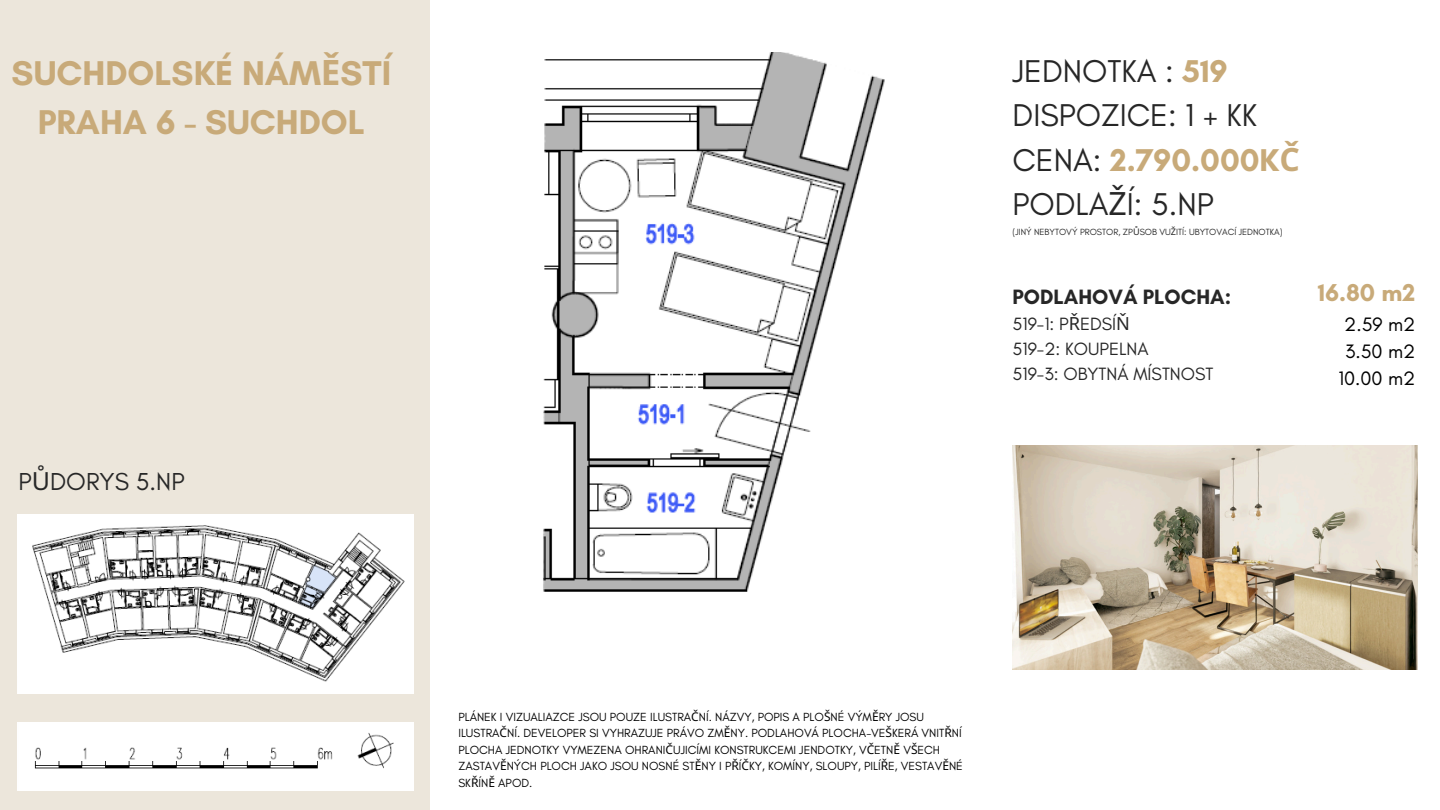
<style>
.page{position:relative;width:1440px;height:810px;background:#ece6db}
.page>*{position:absolute;margin:0;border:0;box-sizing:border-box;transform-origin:0 0}
.t1{font:700 35px/48.8px "Glacial Indifference";color:#c8aa79;text-align:center}
.t2{font:32.1px "Glacial Indifference";color:#272727}
.t3{font:700 32.1px "Glacial Indifference";color:#c8aa79}
.t4{font:25px "Glacial Indifference";color:#272727}
.t5{font:700 24.9px "Glacial Indifference";color:#c8aa79}
.t6{font:700 21.1px "Glacial Indifference";color:#272727}
.t7{font:19.8px/27px "Glacial Indifference";color:#000;text-align:center}
.t8{font:18.1px/24.8px "Glacial Indifference";color:#272727}
.t9{font:12px/16.5px "Glacial Indifference";color:#000}
.t10{font:9.1px "Glacial Indifference";color:#272727}
.s1{font-family:"Noto Sans"}
.s2{font-weight:700;color:#c8aa79}
.s3{font-weight:400;color:#272727}
</style>
<div class="page">
<div style="left:431px;top:0;width:1009px;height:810px;background:#fff"></div>
<img style="left:543px;top:52px;width:342px;height:540px">
<img style="left:18px;top:514px;width:395px;height:179px">
<img style="left:1013px;top:445px;width:405px;height:224px">
<img style="left:18px;top:722px;width:395px;height:68px">
<p class="t1" style="left:12px;top:48px;width:381px">SUCHDOLSKÉ NÁM<span class="s1">Ě</span>STÍ<br>PRAHA 6 - SUCHDOL</p>
<h1 class="t4" style="left:19px;top:466px;width:167px">P<span class="s1">Ů</span>DORYS 5.NP</h1>
<h5 class="t2" style="left:1013px;top:52px;width:217px">JEDNOTKA : <span class="s2">519</span></h5>
<p class="t2" style="left:1013px;top:96px;width:246px">DISPOZICE: 1 + KK</p>
<p class="t3" style="left:1013px;top:140px;width:289px"><span class="s3">CENA:</span> 2.790.000K<span class="s1">Č</span></p>
<p class="t2" style="left:1013px;top:184px;width:203px">PODLA<span class="s1">Ž</span>Í: 5.NP</p>
<p class="t10" style="left:1013px;top:227px;width:272px">(JINÝ NEBYTOVÝ PROSTOR, ZP<span class="s1">Ů</span>SOB VU<span class="s1">Ž</span>ITÍ: UBYTOVACÍ JEDNOTKA)</p>
<p class="t6" style="left:1013px;top:284px;width:220px">PODLAHOVÁ PLOCHA:</p>
<p class="t8" style="left:1013px;top:312px;width:202px">519-1: P<span class="s1">Ř</span>EDSÍ<span class="s1">Ň<br></span>519-2: KOUPELNA<br>519-3: OBYTNÁ MÍSTNOST</p>
<h4 class="t5" style="left:1318px;top:277px;width:99px">16.80 m2</h4>
<h4 class="t7" style="left:1339px;top:311px;width:78px">2.59 m2<br>3.50 m2<br>10.00 m2</h4>
<h2 class="t9" style="left:458px;top:709px;width:506px">PLÁNEK I VIZUALIAZCE JSOU POUZE ILUSTRA<span class="s1">Č</span>NÍ. NÁZVY, POPIS A PLO<span class="s1">Š</span>NÉ VÝM<span class="s1">Ě</span>RY JOSU ILUSTRA<span class="s1">Č</span>NÍ. DEVELOPER SI VYHRAZUJE PRÁVO ZM<span class="s1">Ě</span>NY. PODLAHOVÁ PLOCHA-VE<span class="s1">Š</span>KERÁ VNIT<span class="s1">Ř</span>NÍ PLOCHA JEDNOTKY VYMEZENA OHRANI<span class="s1">Č</span>UJICÍMI KONSTRUKCEMI JENDOTKY, V<span class="s1">Č</span>ETN<span class="s1">Ě</span> V<span class="s1">Š</span>ECH ZASTAV<span class="s1">Ě</span>NÝCH PLOCH JAKO JSOU NOSNÉ ST<span class="s1">Ě</span>NY I P<span class="s1">Ř</span>Í<span class="s1">Č</span>KY, KOMÍNY, SLOUPY, PILÍ<span class="s1">Ř</span>E, VESTAV<span class="s1">Ě</span>NÉ SK<span class="s1">Ř</span>ÍN<span class="s1">Ě</span> APOD.</h2>
</div>
